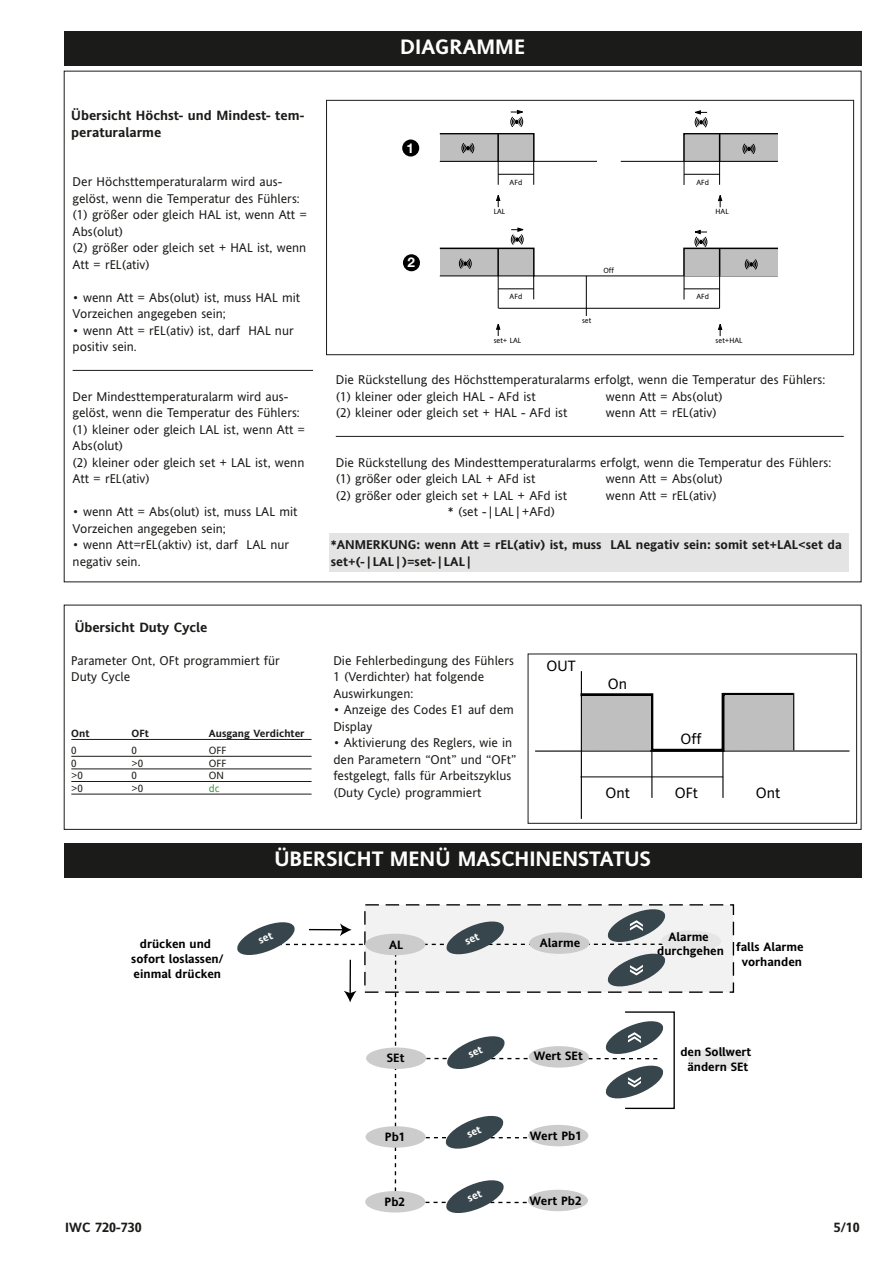
<style>
.page{position:relative;width:893px;height:1263px;background:#fff}
.page>*{position:absolute;margin:0;border:0;box-sizing:border-box;transform-origin:0 0}
.t1{font:700 21px "Invensys Andale";color:#fff}
.t2{font:15px "Invensys Andale";color:#000}
.t3{font:700 13.5px/16.5px "Invensys Andale";color:#1b1b19}
.t4{font:700 13.5px "Helvetica Neue";color:#fff}
.t5{font:12.75px/16.5px "Invensys Andale";color:#1b1b19}
.t6{font:700 12.75px/16.5px "Invensys Andale";color:#1b1b19}
.t7{font:700 12.15px/14.9px "Invensys Andale";color:#000;text-align:center}
.t8{font:700 10.5px "Invensys Andale";color:#1b1b19}
.t9{font:10.5px/12.6px "Invensys Andale";color:#1b1b19}
.t10{font:10.5px "Invensys Andale";color:#2f9e39}
.t11{font:7.5px "Invensys Andale";color:#000}
</style>
<div class="page">
<div style="left:64px;top:605px;width:797px;height:225px;border:1px solid #1b1b19"></div>
<hr style="left:535px;top:750px;width:314px;height:2px;background:#000">
<hr style="left:722px;top:749px;width:1px;height:49px;background:#000">
<hr style="left:651px;top:751px;width:1px;height:47px;background:#000">
<svg style="left:577px;top:692px;width:219px;height:61px"></svg>
<hr style="left:580px;top:671px;width:2px;height:148px;background:#000">
<div style="left:582px;top:697px;width:68px;height:53px;background:#bfbfbf"></div>
<div style="left:725px;top:695px;width:68px;height:55px;background:#bfbfbf"></div>
<hr style="left:793px;top:693px;width:1px;height:57px;background:#000">
<div style="left:527px;top:654px;width:330px;height:170px;border:1px solid #1b1b19"></div>
<hr style="left:71px;top:739px;width:240px;height:1px;background:#1b1b19">
<hr style="left:71px;top:756px;width:240px;height:1px;background:#1b1b19">
<hr style="left:71px;top:769px;width:240px;height:1px;background:#1b1b19">
<hr style="left:71px;top:781px;width:240px;height:1px;background:#1b1b19">
<hr style="left:71px;top:794px;width:240px;height:1px;background:#1b1b19">
<div style="left:64px;top:32px;width:797px;height:34px;background:#1b1b19"></div>
<div style="left:64px;top:843px;width:797px;height:34px;background:#1b1b19"></div>
<div style="left:364px;top:904px;width:370px;height:89px;background:#f2f2f2;border:1px dashed #000"></div>
<div style="left:688px;top:1048px;width:60px;height:22px;background:#e6e6e6;border-radius:50%"></div>
<div style="left:661px;top:930px;width:60px;height:22px;background:#e6e6e6;border-radius:50%"></div>
<hr style="left:440px;top:161px;width:157px;height:1px;background:#000">
<svg style="left:496px;top:195px;width:4px;height:12px"></svg>
<hr style="left:620px;top:161px;width:157px;height:1px;background:#000">
<svg style="left:718px;top:195px;width:4px;height:12px"></svg>
<hr style="left:440px;top:276px;width:337px;height:1px;background:#000">
<svg style="left:496px;top:324px;width:4px;height:12px"></svg>
<hr style="left:498px;top:276px;width:1px;height:32px;background:#000">
<svg style="left:718px;top:324px;width:4px;height:12px"></svg>
<hr style="left:719px;top:276px;width:1px;height:32px;background:#000">
<hr style="left:586px;top:276px;width:1px;height:40px;background:#000">
<div style="left:402px;top:140px;width:17px;height:17px;background:#000;border-radius:50%"></div>
<div style="left:403px;top:254px;width:17px;height:17px;background:#000;border-radius:50%"></div>
<svg style="left:682px;top:110px;width:96px;height:75px"></svg>
<svg style="left:682px;top:230px;width:96px;height:70px"></svg>
<svg style="left:439px;top:110px;width:96px;height:75px"></svg>
<svg style="left:439px;top:228px;width:96px;height:71px"></svg>
<div style="left:326px;top:100px;width:528px;height:255px;border:1px solid #1b1b19"></div>
<hr style="left:336px;top:436px;width:507px;height:1px;background:#1b1b19">
<hr style="left:73px;top:370px;width:240px;height:1px;background:#1b1b19">
<div style="left:329px;top:533px;width:520px;height:39px;background:#e4e4e4"></div>
<svg style="left:237px;top:908px;width:453px;height:305px"></svg>
<p class="t3" style="left:71px;top:108px;width:234px">Übersicht Höchst- und Mindest- tem&shy;peraturalarme</p>
<h1 class="t1" style="left:400px;top:39px;width:126px">DIAGRAMME</h1>
<p class="t4" style="left:406px;top:143px;width:9px">1</p>
<p class="t5" style="left:73px;top:175px;width:236px">Der Höchsttemperaturalarm wird aus&shy;gelöst, wenn die Temperatur des Fühlers: (1) größer oder gleich HAL ist, wenn Att =<br>Abs(olut)<br>(2) größer oder gleich set + HAL ist, wenn<br>Att = rEL(ativ)</p>
<p class="t5" style="left:73px;top:290px;width:229px">• wenn Att = Abs(olut) ist, muss HAL mit<br>Vorzeichen angegeben sein;</p>
<p class="t5" style="left:73px;top:323px;width:223px">• wenn Att = rEL(ativ) ist, darf HAL nur positiv sein.</p>
<p class="t5" style="left:73px;top:389px;width:234px">Der Mindesttemperaturalarm wird aus&shy;gelöst, wenn die Temperatur des Fühlers: (1) kleiner oder gleich LAL ist, wenn Att =<br>Abs(olut)<br>(2) kleiner oder gleich set + LAL ist, wenn<br>Att = rEL(ativ)</p>
<p class="t5" style="left:73px;top:505px;width:226px">• wenn Att = Abs(olut) ist, muss LAL mit<br>Vorzeichen angegeben sein;</p>
<p class="t5" style="left:73px;top:538px;width:218px">• wenn Att=rEL(aktiv) ist, darf LAL nur negativ sein.</p>
<p class="t6" style="left:331px;top:538px;width:512px">*ANMERKUNG: wenn Att = rEL(ativ) ist, muss LAL negativ sein: somit set+LAL&lt;set da set+(-|LAL|)=set-|LAL|</p>
<p class="t11" style="left:509px;top:179px;width:14px">AFd</p>
<p class="t11" style="left:696px;top:179px;width:14px">AFd</p>
<p class="t11" style="left:493px;top:209px;width:13px">LAL</p>
<p class="t11" style="left:715px;top:209px;width:15px">HAL</p>
<p class="t4" style="left:407px;top:258px;width:9px">2</p>
<p class="t11" style="left:603px;top:267px;width:12px">Off</p>
<p class="t11" style="left:509px;top:294px;width:14px">AFd</p>
<p class="t11" style="left:696px;top:294px;width:14px">AFd</p>
<p class="t11" style="left:582px;top:317px;width:11px">set</p>
<p class="t11" style="left:493px;top:338px;width:29px">set+ LAL</p>
<p class="t11" style="left:715px;top:338px;width:28px">set+HAL</p>
<p class="t5" style="left:336px;top:373px;width:491px">Die Rückstellung des Höchsttemperaturalarms erfolgt, wenn die Temperatur des Fühlers: (1) kleiner oder gleich HAL - AFd ist</p>
<p class="t5" style="left:606px;top:389px;width:118px">wenn Att = Abs(olut)</p>
<p class="t5" style="left:336px;top:406px;width:233px">(2) kleiner oder gleich set + HAL - AFd ist</p>
<p class="t5" style="left:606px;top:406px;width:112px">wenn Att = rEL(ativ)</p>
<p class="t5" style="left:336px;top:455px;width:497px">Die Rückstellung des Mindesttemperaturalarms erfolgt, wenn die Temperatur des Fühlers: (1) größer oder gleich LAL + AFd ist</p>
<p class="t5" style="left:606px;top:472px;width:118px">wenn Att = Abs(olut)</p>
<p class="t5" style="left:336px;top:488px;width:233px">(2) größer oder gleich set + LAL + AFd ist</p>
<p class="t5" style="left:606px;top:488px;width:112px">wenn Att = rEL(ativ)</p>
<p class="t5" style="left:448px;top:505px;width:109px">* (set -|LAL|+AFd)</p>
<p class="t3" style="left:75px;top:620px;width:134px">Übersicht Duty Cycle</p>
<p class="t5" style="left:71px;top:653px;width:210px">Parameter Ont, OFt programmiert für<br>Duty Cycle</p>
<p class="t5" style="left:333px;top:653px;width:182px">Die Fehlerbedingung des Fühlers<br>1 (Verdichter) hat folgende<br>Auswirkungen:</p>
<p class="t5" style="left:333px;top:703px;width:182px">• Anzeige des Codes E1 auf dem<br>Display</p>
<p class="t5" style="left:333px;top:736px;width:185px">• Aktivierung des Reglers, wie in den Parametern “Ont” und “OFt” festgelegt, falls für Arbeitszyklus (Duty Cycle) programmiert</p>
<p class="t8" style="left:209px;top:730px;width:97px">Ausgang Verdichter</p>
<p class="t9" style="left:209px;top:745px;width:19px;text-align:justify">OFF OFF ON</p>
<p class="t10" style="left:209px;top:784px;width:12px">dc</p>
<p class="t8" style="left:71px;top:730px;width:20px">Ont</p>
<p class="t9" style="left:71px;top:745px;width:13px">0<br>0 &gt;0 &gt;0</p>
<p class="t8" style="left:131px;top:730px;width:19px">OFt</p>
<p class="t9" style="left:131px;top:745px;width:13px">0 &gt;0<br>0 &gt;0</p>
<p class="t2" style="left:546px;top:661px;width:31px">OUT</p>
<p class="t2" style="left:608px;top:678px;width:21px">On</p>
<p class="t2" style="left:680px;top:733px;width:22px">Off</p>
<p class="t2" style="left:605px;top:787px;width:26px">Ont</p>
<p class="t2" style="left:756px;top:787px;width:26px">Ont</p>
<p class="t2" style="left:674px;top:787px;width:25px">OFt</p>
<p class="t7" style="left:131px;top:938px;width:94px">drücken und sofort loslassen/ einmal drücken</p>
<h1 class="t1" style="left:274px;top:850px;width:378px">ÜBERSICHT MENÜ MASCHINENSTATUS</h1>
<p class="t7" style="left:389px;top:938px;width:16px">AL</p>
<p class="t7" style="left:540px;top:937px;width:42px">Alarme</p>
<p class="t7" style="left:657px;top:930px;width:68px">Alarme durchgehen</p>
<p class="t7" style="left:736px;top:941px;width:69px">falls Alarme vorhanden</p>
<p class="t7" style="left:387px;top:1051px;width:19px">SEt</p>
<p class="t7" style="left:385px;top:1130px;width:22px">Pb1</p>
<p class="t7" style="left:384px;top:1195px;width:22px">Pb2</p>
<p class="t7" style="left:534px;top:1050px;width:50px">Wert SEt</p>
<p class="t7" style="left:680px;top:1045px;width:72px">den Sollwert ändern SEt</p>
<p class="t7" style="left:530px;top:1129px;width:53px">Wert Pb1</p>
<p class="t7" style="left:529px;top:1194px;width:53px">Wert Pb2</p>
<p class="t3" style="left:65px;top:1220px;width:78px">IWC 720-730</p>
<p class="t3" style="left:833px;top:1220px;width:28px">5/10</p>
</div>
